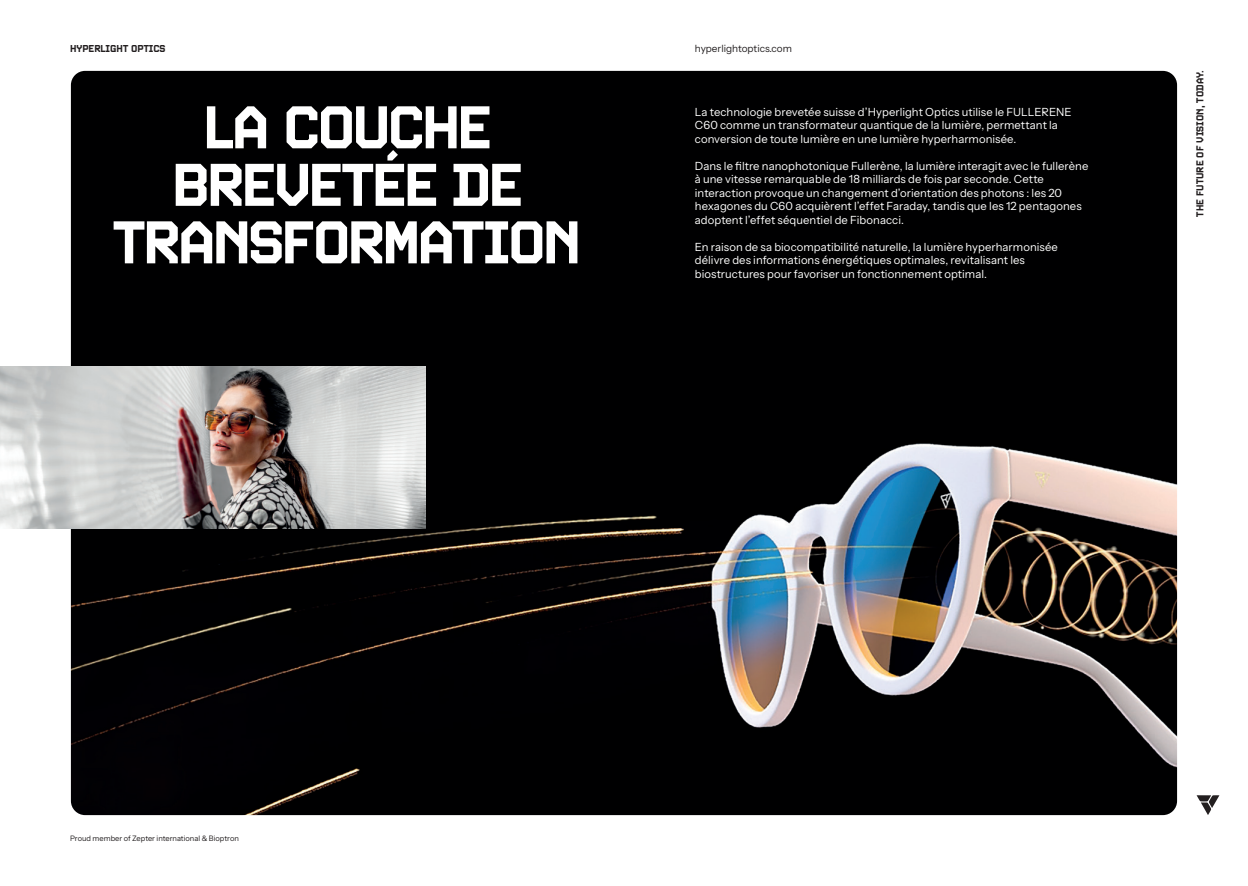
<style>
.page{position:relative;width:1248px;height:886px;background:#fff}
.page>*{position:absolute;margin:0;border:0;box-sizing:border-box;transform-origin:0 0}
.t1{font:700 60px/57.5px "Video";letter-spacing:-.045em;color:#fff;text-align:center}
.t2{font:11.25px/13.5px "Instrument Sans";letter-spacing:.005em;color:#fff}
.t3{font:700 10px "Video";color:#231f20}
.t4{font:10px "Instrument Sans";color:#231f20}
.t5{font:7.5px "Instrument Sans";color:#231f20}
</style>
<div class="page">
<svg style="left:1196px;top:795px;width:23px;height:20px"></svg>
<img style="left:71px;top:71px;width:1105px;height:744px">
<img style="left:0;top:367px;width:425px;height:162px">
<p class="t3" style="left:70px;top:42px;width:97px">HYPERLIGHT OPTICS</p>
<p class="t1" style="left:203px;top:99px;width:290px">LA COUCHE</p>
<p class="t1" style="left:114px;top:156px;width:469px">BREVETÉE DE<br>TRANSFORMATION</p>
<p class="t4" style="left:694px;top:42px;width:99px">hyperlightoptics.com</p>
<p class="t2" style="left:694px;top:105px;width:378px">La technologie brevetée suisse d’Hyperlight Optics utilise le FULLERENE<br>C60 comme un transformateur quantique de la lumière, permettant la conversion de toute lumière en une lumière hyperharmonisée.</p>
<p class="t2" style="left:694px;top:159px;width:395px">Dans le filtre nanophotonique Fullerène, la lumière interagit avec le fullerène à une vitesse remarquable de 18 milliards de fois par seconde. Cette interaction provoque un changement d’orientation des photons : les 20 hexagones du C60 acquièrent l’effet Faraday, tandis que les 12 pentagones adoptent l’effet séquentiel de Fibonacci.</p>
<p class="t2" style="left:694px;top:240px;width:364px">En raison de sa biocompatibilité naturelle, la lumière hyperharmonisée délivre des informations énergétiques optimales, revitalisant les biostructures pour favoriser un fonctionnement optimal.</p>
<p class="t3" style="left:1193px;top:216px;width:147px;rotate:-90deg">THE FUTURE OF VISION, TODAY.</p>
<p class="t5" style="left:70px;top:833px;width:170px">Proud member of Zepter international &amp; Bioptron</p>
</div>
